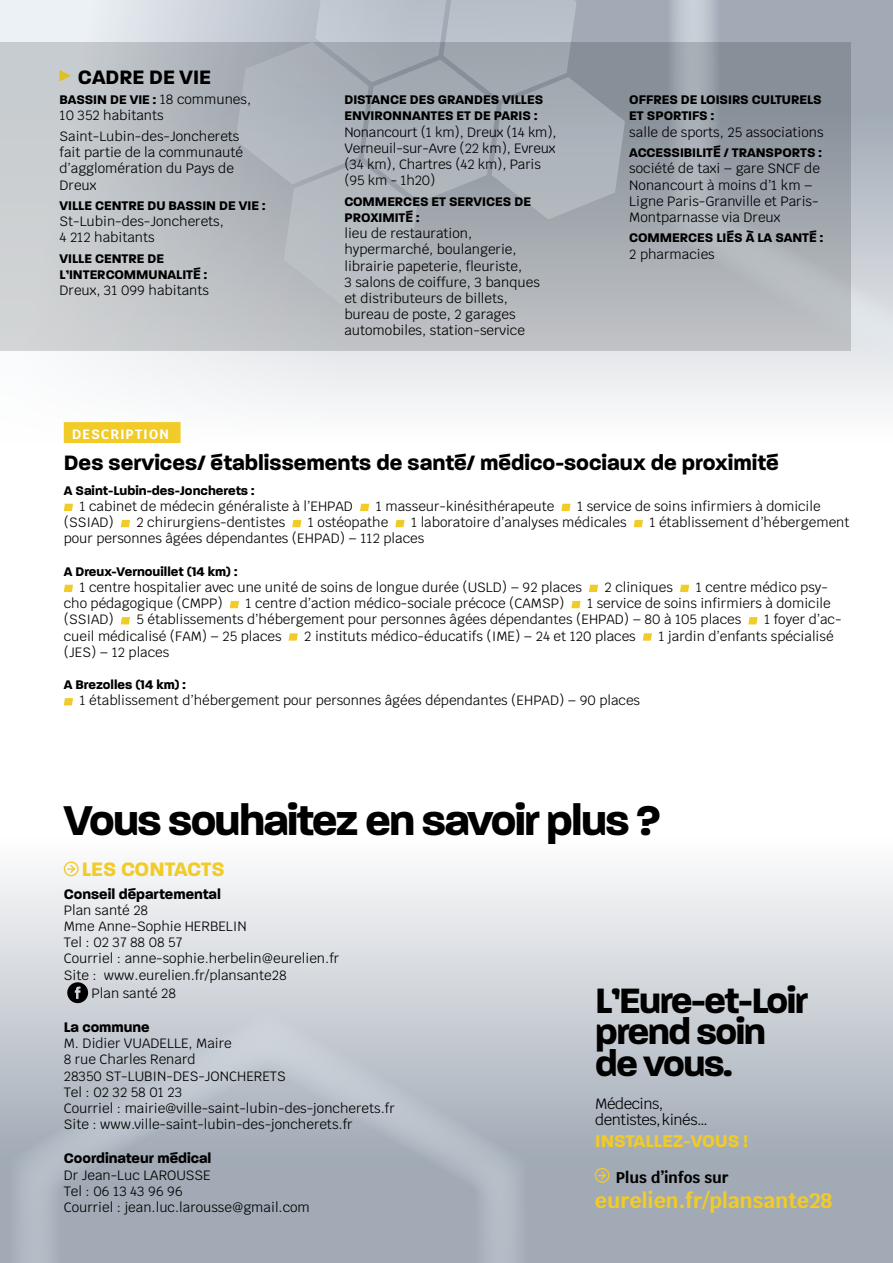
<style>
.page{position:relative;width:893px;height:1263px;background:#fff}
.page>*{position:absolute;margin:0;border:0;box-sizing:border-box;transform-origin:0 0}
.t1{font:700 45px "Paralucent";letter-spacing:-.04em;color:#000}
.t2{font:700 38.1px "Paralucent";letter-spacing:-.04em;color:#000}
.t3{font:700 22.5px "Paralucent";color:#000}
.t4{font:700 21.15px "Krub";color:#f1cb27}
.t5{font:700 21px "Paralucent";color:#f1cb27}
.t6{font:700 21px "Paralucent";color:#000}
.t7{font:700 18.45px "Paralucent";color:#f1cb27}
.t8{font:700 15.45px "Krub";color:#000}
.t9{font:700 15px "Paralucent";color:#000}
.t10{font:15px/15.1px "Krub";letter-spacing:-.03em;color:#000}
.t11{font:13.5px/16.2px "Krub";color:#000}
.t12{font:700 13.5px/16.2px "Paralucent";color:#000}
.surtitre_2{font:700 13.5px "Krub";letter-spacing:.075em;color:#fff}
.s1{font-family:"Krub";font-weight:400}
</style>
<div class="page">
<svg style="left:0;top:0;width:641px;height:442px"></svg>
<div style="left:0;top:836px;width:893px;height:427px;background:linear-gradient(to bottom,#f9f9fa,#909aa7)"></div>
<svg style="left:0;top:966px;width:556px;height:297px;background:#b5bcc5"></svg>
<svg style="left:236px;top:0;width:389px;height:43px;background:#b6bec8"></svg>
<svg style="left:641px;top:0;width:252px;height:408px;background:#c7cdd3"></svg>
<div style="left:64px;top:861px;width:15px;height:15px;border:1px solid #f1cb27;border-radius:50%"></div>
<svg style="left:67px;top:863px;width:10px;height:11px"></svg>
<svg style="left:67px;top:982px;width:21px;height:21px"></svg>
<div style="left:64px;top:422px;width:117px;height:21px;background:#f1cb27"></div>
<svg style="left:64px;top:504px;width:9px;height:7px"></svg>
<svg style="left:360px;top:504px;width:9px;height:7px"></svg>
<svg style="left:561px;top:504px;width:10px;height:7px"></svg>
<svg style="left:121px;top:520px;width:9px;height:7px"></svg>
<svg style="left:292px;top:520px;width:9px;height:7px"></svg>
<svg style="left:395px;top:520px;width:10px;height:7px"></svg>
<svg style="left:634px;top:520px;width:9px;height:7px"></svg>
<svg style="left:64px;top:585px;width:9px;height:7px"></svg>
<svg style="left:589px;top:585px;width:9px;height:7px"></svg>
<svg style="left:680px;top:585px;width:9px;height:7px"></svg>
<svg style="left:230px;top:601px;width:9px;height:7px"></svg>
<svg style="left:571px;top:601px;width:10px;height:7px"></svg>
<svg style="left:121px;top:617px;width:9px;height:7px"></svg>
<svg style="left:748px;top:617px;width:10px;height:7px"></svg>
<svg style="left:288px;top:633px;width:10px;height:8px"></svg>
<svg style="left:643px;top:633px;width:9px;height:8px"></svg>
<svg style="left:64px;top:698px;width:9px;height:7px"></svg>
<svg style="left:0;top:43px;width:850px;height:308px;background:#afb4ba"></svg>
<svg style="left:60px;top:70px;width:11px;height:12px"></svg>
<div style="left:595px;top:1168px;width:15px;height:15px;border:1px solid #f1cb27;border-radius:50%"></div>
<svg style="left:598px;top:1170px;width:10px;height:11px"></svg>
<h3 class="t6" style="left:78px;top:64px;width:135px">CADRE DE VIE</h3>
<p class="t12" style="left:60px;top:92px;width:193px">BASSIN DE VIE : <span class="s1">18 communes,</span></p>
<p class="t11" style="left:60px;top:105px;width:181px;line-height:20.4px">10 352 habitants<br>Saint-Lubin-des-Joncherets</p>
<p class="t11" style="left:60px;top:144px;width:185px">fait partie de la communauté d’agglomération du Pays de<br>Dreux</p>
<p class="t12" style="left:60px;top:198px;width:207px">VILLE CENTRE DU BASSIN DE VIE :</p>
<p class="t11" style="left:60px;top:213px;width:166px">St-Lubin-des-Joncherets,<br>4 212 habitants</p>
<p class="t12" style="left:60px;top:250px;width:149px">VILLE CENTRE DE<br>L’INTERCOMMUNALITÉ :</p>
<p class="t11" style="left:60px;top:282px;width:151px">Dreux, 31 099 habitants</p>
<p class="t12" style="left:344px;top:92px;width:200px">DISTANCE DES GRANDES VILLES<br>ENVIRONNANTES ET DE PARIS :</p>
<p class="t11" style="left:344px;top:124px;width:214px">Nonancourt (1 km), Dreux (14 km),<br>Verneuil-sur-Avre (22 km), Evreux (34 km), Chartres (42 km), Paris (95 km - 1h20)</p>
<p class="t12" style="left:344px;top:193px;width:188px">COMMERCES ET SERVICES DE<br>PROXIMITÉ :</p>
<p class="t11" style="left:344px;top:225px;width:197px">lieu de restauration, hypermarché, boulangerie, librairie papeterie, fleuriste,<br>3 salons de coiffure, 3 banques et distributeurs de billets, bureau de poste, 2 garages automobiles, station-service</p>
<p class="t12" style="left:629px;top:92px;width:194px">OFFRES DE LOISIRS CULTURELS<br>ET SPORTIFS :</p>
<p class="t11" style="left:629px;top:124px;width:196px">salle de sports, 25 associations</p>
<p class="t12" style="left:629px;top:145px;width:194px">ACCESSIBILITÉ / TRANSPORTS :</p>
<p class="t11" style="left:629px;top:160px;width:192px">société de taxi – gare SNCF de<br>Nonancourt à moins d’1 km –<br>Ligne Paris-Granville et Paris-<br>Montparnasse via Dreux</p>
<p class="t12" style="left:629px;top:230px;width:195px">COMMERCES LIÉS À LA SANTÉ :</p>
<p class="t11" style="left:629px;top:246px;width:87px">2 pharmacies</p>
<p class="surtitre_2" style="left:72px;top:426px;width:98px">DESCRIPTION</p>
<p class="t3" style="left:64px;top:449px;width:716px">Des services/ établissements de santé/ médico-sociaux de proximité</p>
<p class="t12" style="left:64px;top:482px;width:192px">A Saint-Lubin-des-Joncherets :</p>
<p class="t11" style="left:80px;top:498px;width:275px">1 cabinet de médecin généraliste à l’EHPAD</p>
<p class="t11" style="left:376px;top:498px;width:180px">1 masseur-kinésithérapeute</p>
<p class="t11" style="left:577px;top:498px;width:245px">1 service de soins infirmiers à domicile</p>
<p class="t11" style="left:64px;top:514px;width:52px">(SSIAD)</p>
<p class="t11" style="left:137px;top:514px;width:150px">2 chirurgiens-dentistes</p>
<p class="t11" style="left:308px;top:514px;width:82px">1 ostéopathe</p>
<p class="t11" style="left:411px;top:514px;width:217px">1 laboratoire d’analyses médicales</p>
<p class="t11" style="left:649px;top:514px;width:202px">1 établissement d’hébergement</p>
<p class="t11" style="left:64px;top:531px;width:362px">pour personnes âgées dépendantes (EHPAD) – 112 places</p>
<p class="t12" style="left:64px;top:563px;width:175px">A Dreux-Vernouillet (14 km) :</p>
<p class="t11" style="left:80px;top:579px;width:504px">1 centre hospitalier avec une unité de soins de longue durée (USLD) – 92 places</p>
<p class="t11" style="left:605px;top:579px;width:70px">2 cliniques</p>
<p class="t11" style="left:696px;top:579px;width:134px">1 centre médico psy-</p>
<p class="t11" style="left:64px;top:595px;width:161px">cho pédagogique (CMPP)</p>
<p class="t11" style="left:245px;top:595px;width:320px">1 centre d’action médico-sociale précoce (CAMSP)</p>
<p class="t11" style="left:587px;top:595px;width:245px">1 service de soins infirmiers à domicile</p>
<p class="t11" style="left:64px;top:612px;width:52px">(SSIAD)</p>
<p class="t11" style="left:137px;top:612px;width:606px">5 établissements d’hébergement pour personnes âgées dépendantes (EHPAD) – 80 à 105 places</p>
<p class="t11" style="left:764px;top:612px;width:79px">1 foyer d’ac-</p>
<p class="t11" style="left:64px;top:628px;width:219px">cueil médicalisé (FAM) – 25 places</p>
<p class="t11" style="left:304px;top:628px;width:333px">2 instituts médico-éducatifs (IME) – 24 et 120 places</p>
<p class="t11" style="left:658px;top:628px;width:177px">1 jardin d’enfants spécialisé</p>
<p class="t11" style="left:64px;top:644px;width:107px">(JES) – 12 places</p>
<p class="t12" style="left:64px;top:677px;width:124px">A Brezolles (14 km) :</p>
<p class="t11" style="left:80px;top:693px;width:562px">1 établissement d’hébergement pour personnes âgées dépendantes (EHPAD) – 90 places</p>
<p class="t1" style="left:64px;top:793px;width:599px">Vous souhaitez en savoir plus ?</p>
<p class="t5" style="left:82px;top:857px;width:145px">LES CONTACTS</p>
<p class="t9" style="left:64px;top:885px;width:159px">Conseil départemental</p>
<p class="t11" style="left:64px;top:902px;width:86px">Plan santé 28</p>
<p class="t11" style="left:64px;top:918px;width:185px">Mme Anne-Sophie HERBELIN</p>
<p class="t11" style="left:64px;top:934px;width:120px">Tel : 02 37 88 08 57</p>
<p class="t11" style="left:64px;top:950px;width:277px">Courriel : anne-sophie.herbelin@eurelien.fr</p>
<p class="t11" style="left:64px;top:967px;width:224px">Site : www.eurelien.fr/plansante28</p>
<p class="t11" style="left:92px;top:985px;width:86px">Plan santé 28</p>
<p class="t9" style="left:64px;top:1018px;width:87px">La commune</p>
<p class="t11" style="left:64px;top:1035px;width:169px">M. Didier VUADELLE, Maire</p>
<p class="t11" style="left:64px;top:1051px;width:133px">8 rue Charles Renard</p>
<p class="t11" style="left:64px;top:1068px;width:224px">28350 ST-LUBIN-DES-JONCHERETS</p>
<p class="t11" style="left:64px;top:1084px;width:120px">Tel : 02 32 58 01 23</p>
<p class="t11" style="left:64px;top:1100px;width:332px">Courriel : mairie@ville-saint-lubin-des-joncherets.fr</p>
<p class="t11" style="left:64px;top:1116px;width:290px">Site : www.ville-saint-lubin-des-joncherets.fr</p>
<p class="t9" style="left:64px;top:1150px;width:149px">Coordinateur médical</p>
<p class="t11" style="left:64px;top:1167px;width:149px">Dr Jean-Luc LAROUSSE</p>
<p class="t11" style="left:64px;top:1183px;width:121px">Tel : 06 13 43 96 96</p>
<p class="t11" style="left:64px;top:1199px;width:248px">Courriel : jean.luc.larousse@gmail.com</p>
<p class="t2" style="left:595px;top:978px;width:214px">L’Eure-et-Loir</p>
<p class="t2" style="left:595px;top:1009px;width:172px">prend soin</p>
<p class="t2" style="left:595px;top:1041px;width:139px">de vous.</p>
<p class="t10" style="left:595px;top:1096px;width:114px">Médecins, dentistes,kinés…</p>
<p class="t7" style="left:595px;top:1130px;width:154px">INSTALLEZ-VOUS !</p>
<p class="t8" style="left:616px;top:1168px;width:115px">Plus d’infos sur</p>
<p class="t4" style="left:595px;top:1188px;width:239px">eurelien.fr/plansante28</p>
</div>
